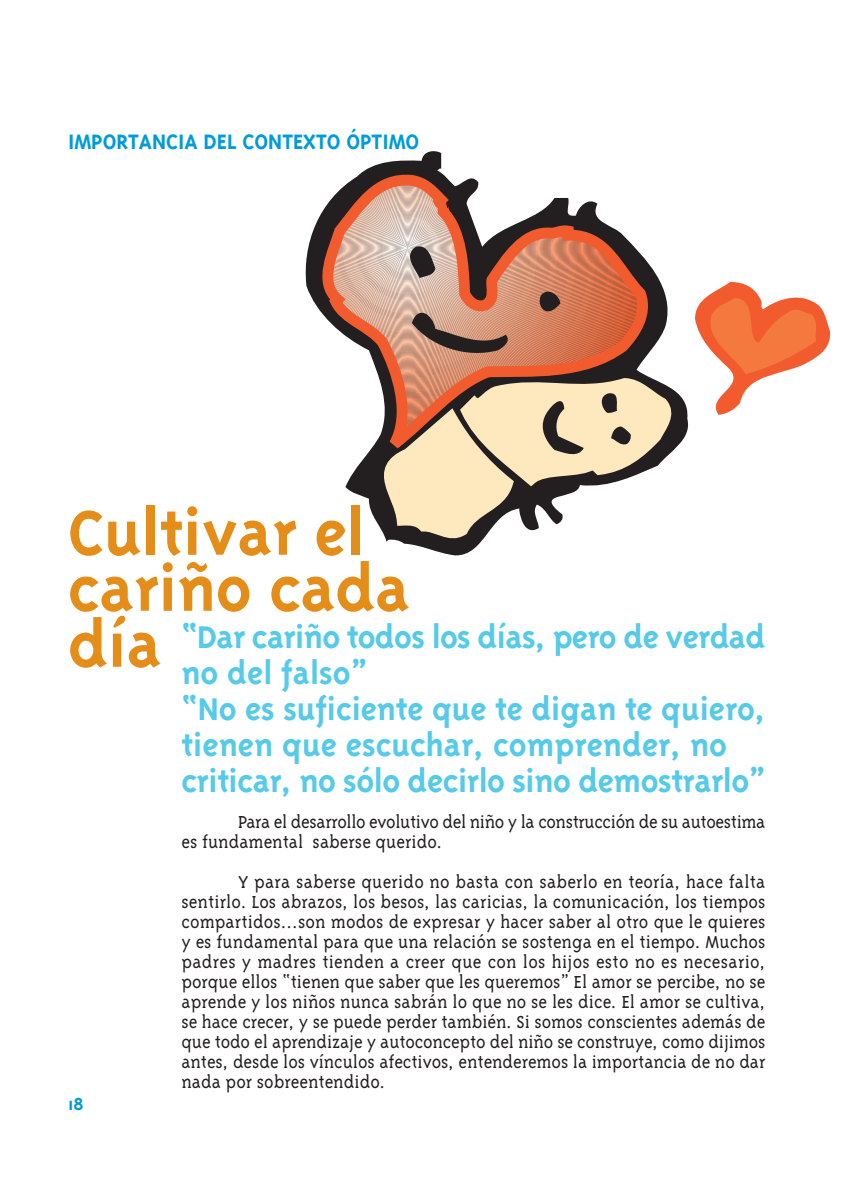
<style>
.page{position:relative;width:850px;height:1190px;background:#fff}
.page>*{position:absolute;margin:0;border:0;box-sizing:border-box;transform-origin:0 0}
.t1{font:700 72px/56px "Triplex";color:#e48d19}
.t2{font:700 36px/36px "Triplex";letter-spacing:-.01em;color:#55cae9}
.t3{font:700 24px "Triplex";color:#009bda}
.t4{font:300 20px/20px "Triplex Serif";letter-spacing:-.005em;color:#231f20}
.t5{font:700 20px "Triplex";color:#009bda}
.s1{font-size:72px;color:#e48d19}
</style>
<div class="page">
<svg style="left:305px;top:151px;width:384px;height:405px"></svg>
<svg style="left:318px;top:170px;width:332px;height:7px"></svg>
<svg style="left:695px;top:282px;width:136px;height:133px"></svg>
<svg style="left:318px;top:177px;width:359px;height:361px"></svg>
<p class="t3" style="left:68px;top:132px;width:353px">IMPORTANCIA DEL CONTEXTO ÓPTIMO</p>
<h1 class="t1" style="left:68px;top:509px;width:343px">Cultivar el cariño cada</h1>
<h2 class="t2" style="left:181px;top:622px;width:586px;text-indent:-113px"><span class="s1">día</span> “Dar cariño todos los días, pero de verdad no del falso”<br>“No es suficiente que te digan te quiero, tienen que escuchar, comprender, no criticar, no sólo decirlo sino demostrarlo”</h2>
<p class="t5" style="left:68px;top:1095px;width:17px">18</p>
<p class="t4" style="left:181px;top:813px;width:586px;text-indent:57px">Para el desarrollo evolutivo del niño y la construcción de su autoestima es fundamental saberse querido.</p>
<p class="t4" style="left:181px;top:873px;width:586px;text-align:justify;text-indent:57px">Y para saberse querido no basta con saberlo en teoría, hace falta sentirlo. Los abrazos, los besos, las caricias, la comunicación, los tiempos compartidos...son modos de expresar y hacer saber al otro que le quieres y es fundamental para que una relación se sostenga en el tiempo. Muchos padres y madres tienden a creer que con los hijos esto no es necesario, porque ellos “tienen que saber que les queremos” El amor se percibe, no se aprende y los niños nunca sabrán lo que no se les dice. El amor se cultiva, se hace crecer, y se puede perder también. Si somos conscientes además de que todo el aprendizaje y autoconcepto del niño se construye, como dijimos antes, desde los vínculos afectivos, entenderemos la importancia de no dar nada por sobreentendido.</p>
</div>
